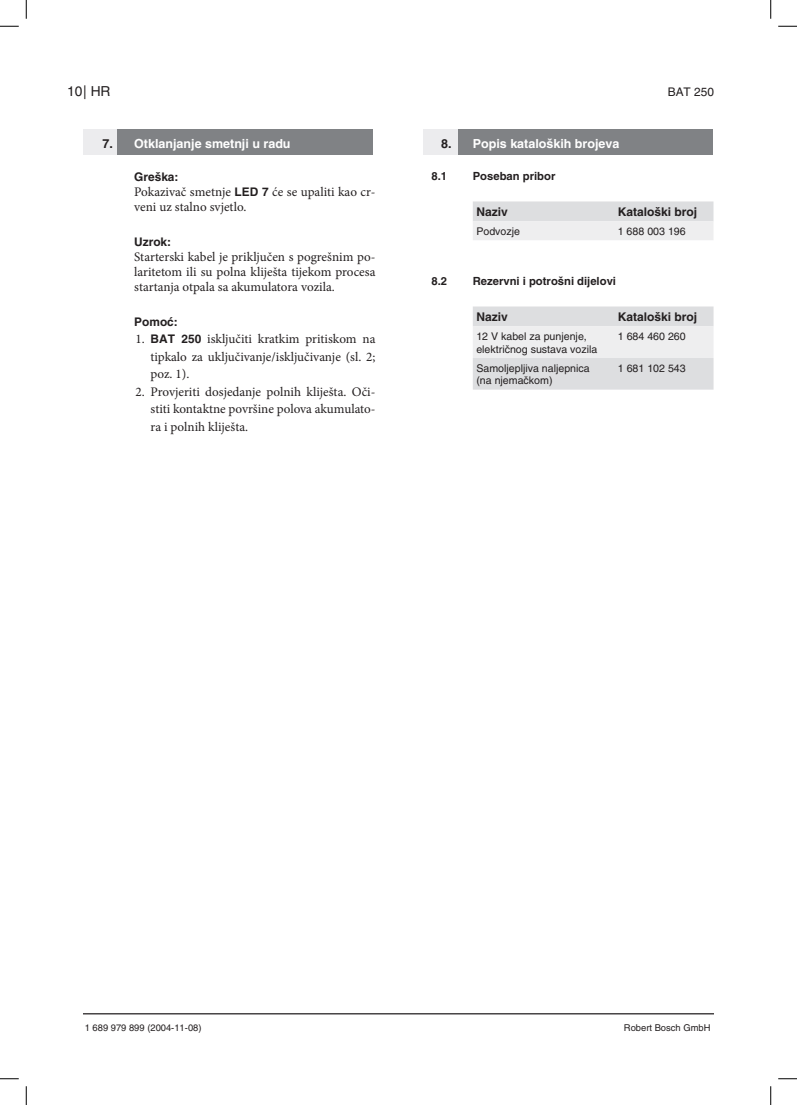
<style>
.page{position:relative;width:797px;height:1105px;background:#fff}
.page>*{position:absolute;margin:0;border:0;box-sizing:border-box;transform-origin:0 0}
.t1{font:13.75px "Helvetica CE";color:#231f20}
.t2{font:13.12px/17.5px "Minion Pro";color:#231f20;text-align:justify}
.t3{font:700 12.5px "Helvetica CE";color:#fff}
.t4{font:700 12px "Helvetica CE";color:#231f20}
.t5{font:700 11.88px "Helvetica CE";color:#231f20}
.t6{font:11.88px "Helvetica CE";color:#231f20}
.t7{font:700 11.25px "Helvetica CE";color:#231f20}
.t8{font:10.62px/12.8px "Helvetica CE";color:#231f20}
.t9{font:9.38px "Helvetica CE";color:#231f20}
.s1{color:#231f20}
.s2{font-family:"Helvetica CE";font-weight:700;font-size:11.88px}
</style>
<div class="page">
<hr style="left:83px;top:1013px;width:631px;height:1px;background:#231f20">
<div style="left:83px;top:129px;width:34px;height:26px;background:#ececee"></div>
<div style="left:117px;top:129px;width:256px;height:26px;background:#808285"></div>
<div style="left:458px;top:129px;width:255px;height:26px;background:#808285"></div>
<div style="left:424px;top:129px;width:34px;height:26px;background:#ececee"></div>
<svg style="left:473px;top:201px;width:240px;height:39px;background:#e5e6e7"></svg>
<svg style="left:473px;top:306px;width:240px;height:84px;background:#e3e4e6"></svg>
<svg style="left:0;top:26px;width:19px;height:1px"></svg>
<svg style="left:778px;top:26px;width:19px;height:1px"></svg>
<svg style="left:0;top:1078px;width:19px;height:1px"></svg>
<svg style="left:778px;top:1078px;width:19px;height:1px"></svg>
<svg style="left:26px;top:0;width:1px;height:19px"></svg>
<svg style="left:26px;top:1086px;width:1px;height:19px"></svg>
<svg style="left:770px;top:0;width:1px;height:19px"></svg>
<svg style="left:770px;top:1086px;width:1px;height:19px"></svg>
<p class="t1" style="left:67px;top:85px;width:45px">10 | HR</p>
<p class="t3" style="left:103px;top:138px;width:189px"><span class="s1">7.</span> Otklanjanje smetnji u radu</p>
<p class="t5" style="left:134px;top:172px;width:46px">Greška:</p>
<p class="t2" style="left:134px;top:185px;width:243px;line-height:15px">Pokazivač smetnje <span class="s2">LED 7</span> će se upaliti kao cr&shy;veni uz stalno svjetlo.</p>
<p class="t5" style="left:134px;top:237px;width:38px">Uzrok:</p>
<p class="t2" style="left:134px;top:250px;width:243px;line-height:15px">Starterski kabel je priključen s pogrešnim po&shy;laritetom ili su polna kliješta tijekom procesa startanja otpala sa akumulatora vozila.</p>
<p class="t5" style="left:134px;top:317px;width:45px">Pomoć:</p>
<p class="t2" style="left:150px;top:331px;width:226px;text-indent:-15px">1. <span class="s2">BAT 250</span> isključiti kratkim pritiskom na tipkalo za uključivanje/isključivanje (sl. 2; poz. 1).</p>
<p class="t2" style="left:150px;top:384px;width:226px;text-indent:-15px">2. Provjeriti dosjedanje polnih kliješta. Oči&shy;stiti kontaktne površine polova akumulato&shy;ra i polnih kliješta.</p>
<p class="t6" style="left:667px;top:87px;width:48px">BAT 250</p>
<p class="t3" style="left:441px;top:138px;width:180px"><span class="s1">8.</span> Po pis ka ta loš kih bro je va</p>
<p class="t7" style="left:431px;top:172px;width:17px">8.1</p>
<p class="t7" style="left:473px;top:172px;width:84px">Poseban pribor</p>
<p class="t4" style="left:476px;top:207px;width:33px">Na ziv</p>
<p class="t4" style="left:617px;top:207px;width:81px">Ka ta loš ki broj</p>
<p class="t8" style="left:476px;top:226px;width:45px">Po dvoz je</p>
<p class="t8" style="left:617px;top:226px;width:69px">1 688 003 196</p>
<p class="t7" style="left:431px;top:277px;width:17px">8.2</p>
<p class="t7" style="left:473px;top:277px;width:145px">Rezervni i potrošni dijelovi</p>
<p class="t4" style="left:476px;top:312px;width:33px">Na ziv</p>
<p class="t4" style="left:618px;top:312px;width:81px">Ka ta loš ki broj</p>
<p class="t8" style="left:476px;top:331px;width:123px">12 V kabel za punjenje, električnog sustava vozila</p>
<p class="t8" style="left:618px;top:331px;width:69px">1 684 460 260</p>
<p class="t8" style="left:476px;top:362px;width:115px">Sa mo ljep lji va na ljep ni ca (na nje mač kom)</p>
<p class="t8" style="left:618px;top:362px;width:69px">1 681 102 543</p>
<p class="t9" style="left:85px;top:1024px;width:118px">1 689 979 899 (2004-11-08)</p>
<p class="t9" style="left:624px;top:1024px;width:88px">Robert Bosch GmbH</p>
</div>
